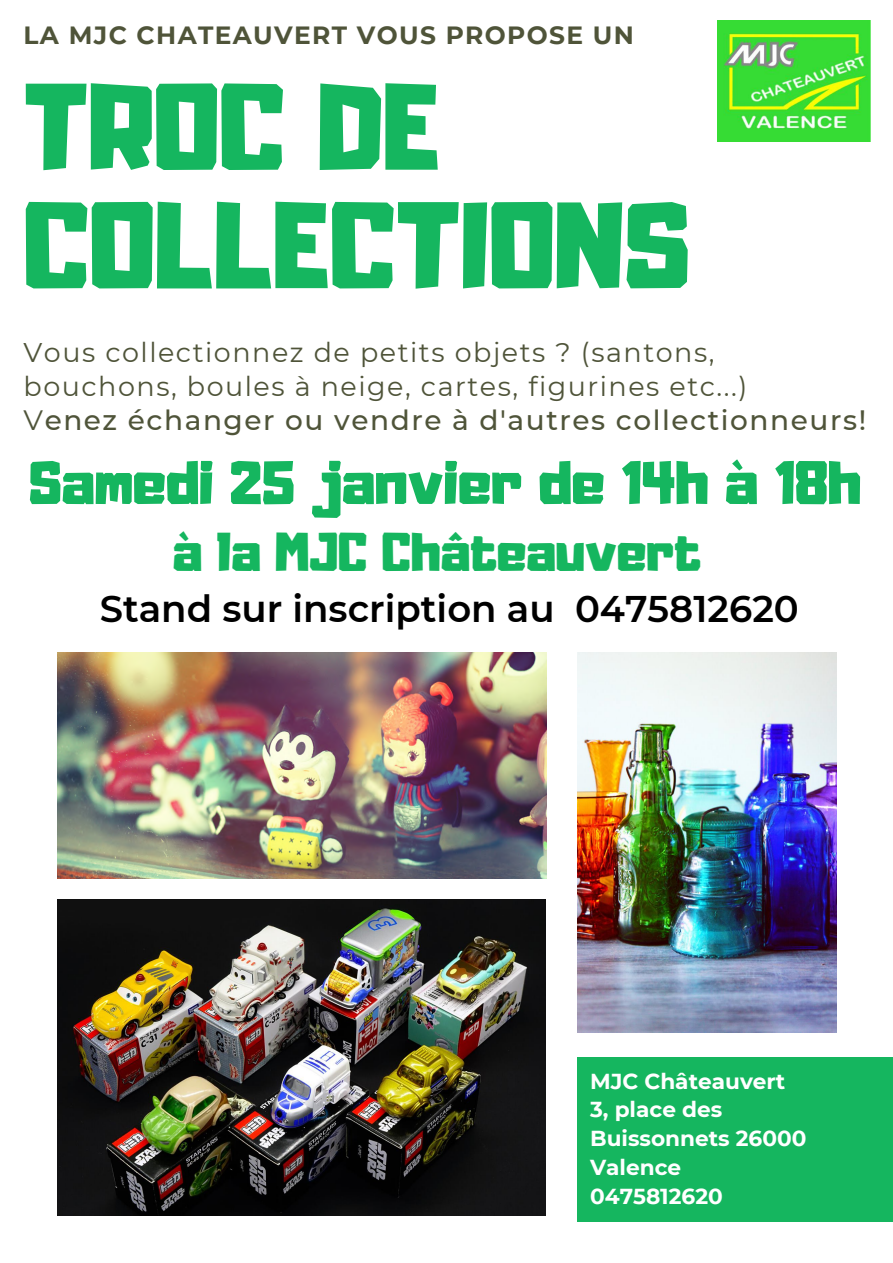
<style>
.page{position:relative;width:893px;height:1263px;background:#fff}
.page>*{position:absolute;margin:0;border:0;box-sizing:border-box;transform-origin:0 0}
.t1{font:108.07px/118.4px "Adumu";color:#15b65f}
.t2{font:54px "Adumu";color:#15b65f}
.t3{font:48px "Adumu";color:#15b65f}
.t4{font:600 37.05px "Montserrat";color:#000}
.t5{font:500 27.97px "Montserrat";letter-spacing:.055em;color:#4f5439}
.t6{font:27px/34.1px "Montserrat";letter-spacing:.055em;color:#4f5439}
.t7{font:700 24.9px "Montserrat";letter-spacing:.055em;color:#4f5439}
.t8{font:700 21.67px/28.9px "Montserrat";color:#fff}
.s1{font-weight:400}
</style>
<div class="page">
<img style="left:58px;top:899px;width:488px;height:317px">
<img style="left:58px;top:653px;width:488px;height:225px">
<img style="left:577px;top:653px;width:259px;height:380px">
<div style="left:577px;top:1057px;width:316px;height:165px;background:#15b65f"></div>
<img style="left:717px;top:21px;width:153px;height:121px">
<p class="t7" style="left:24px;top:20px;width:612px">LA MJC CHATEAUVERT VOUS PROPOSE UN</p>
<h1 class="t1" style="left:24px;top:60px;width:668px">TROC DE<br>COLLECTIONS</h1>
<p class="t6" style="left:24px;top:335px;width:725px">Vous collectionnez de petits objets ? (santons, bouchons, boules à neige, cartes, figurines etc...)</p>
<p class="t5" style="left:24px;top:403px;width:844px"><span class="s1">V</span>enez échanger ou vendre à d'autres collectionneurs!</p>
<h2 class="t2" style="left:29px;top:437px;width:834px">Samedi 25 janvier de 14h à 18h</h2>
<h3 class="t3" style="left:173px;top:511px;width:530px">à la MJC Châteauvert</h3>
<h3 class="t4" style="left:100px;top:586px;width:700px">Stand sur inscription au 0475812620</h3>
<p class="t8" style="left:590px;top:1066px;width:218px">MJC Châteauvert<br>3, place des<br>Buissonnets 26000<br>Valence<br>0475812620</p>
</div>
